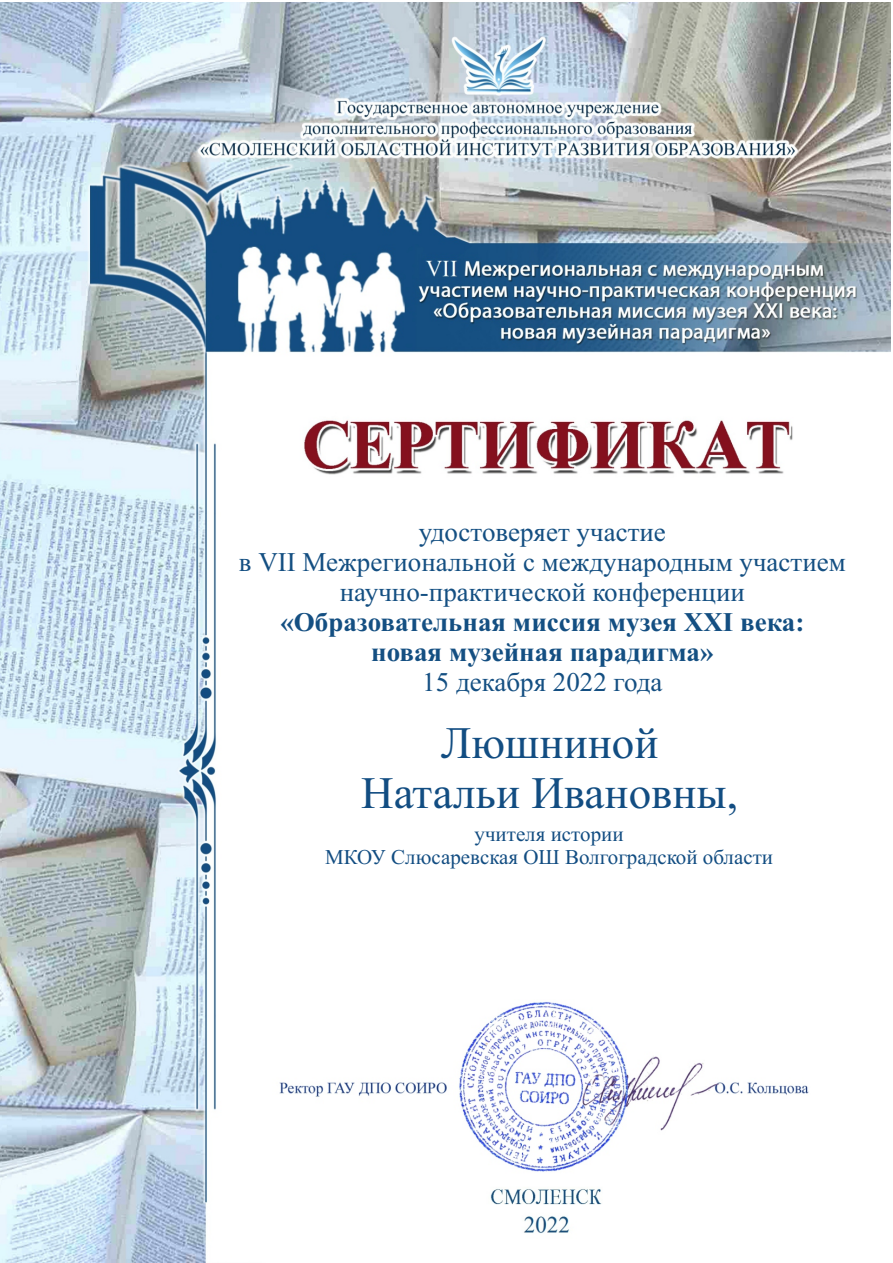
<style>
.page{position:relative;width:893px;height:1263px;background:#fff}
.page>*{position:absolute;margin:0;border:0;box-sizing:border-box;transform-origin:0 0}
.t1{font:45px/49.8px "Times New Roman";color:#124d82;text-align:center}
.t2{font:27px/29.8px "Times New Roman";color:#144f82;text-align:center}
.t3{font:700 27px/29.8px "Times New Roman";color:#144f82;text-align:center}
.t4{font:21px/23.2px "Times New Roman";color:#124d82;text-align:center}
</style>
<div class="page">
<img style="left:0;top:3px;width:890px;height:1260px">
<img style="left:272px;top:1000px;width:540px;height:175px">
<p class="t2" style="left:239px;top:520px;width:609px">удостоверяет участие<br>в VII Межрегиональной с международным участием научно-практической конференции</p>
<p class="t3" style="left:280px;top:610px;width:525px">«Образовательная миссия музея XXI века: новая музейная парадигма»</p>
<p class="t2" style="left:422px;top:669px;width:242px">15 декабря 2022 года</p>
<h1 class="t1" style="left:361px;top:722px;width:378px">Люшниной<br>Натальи Ивановны,</h1>
<p class="t4" style="left:325px;top:824px;width:450px">учителя истории<br>МКОУ Слюсаревская ОШ Волгоградской области</p>
</div>
